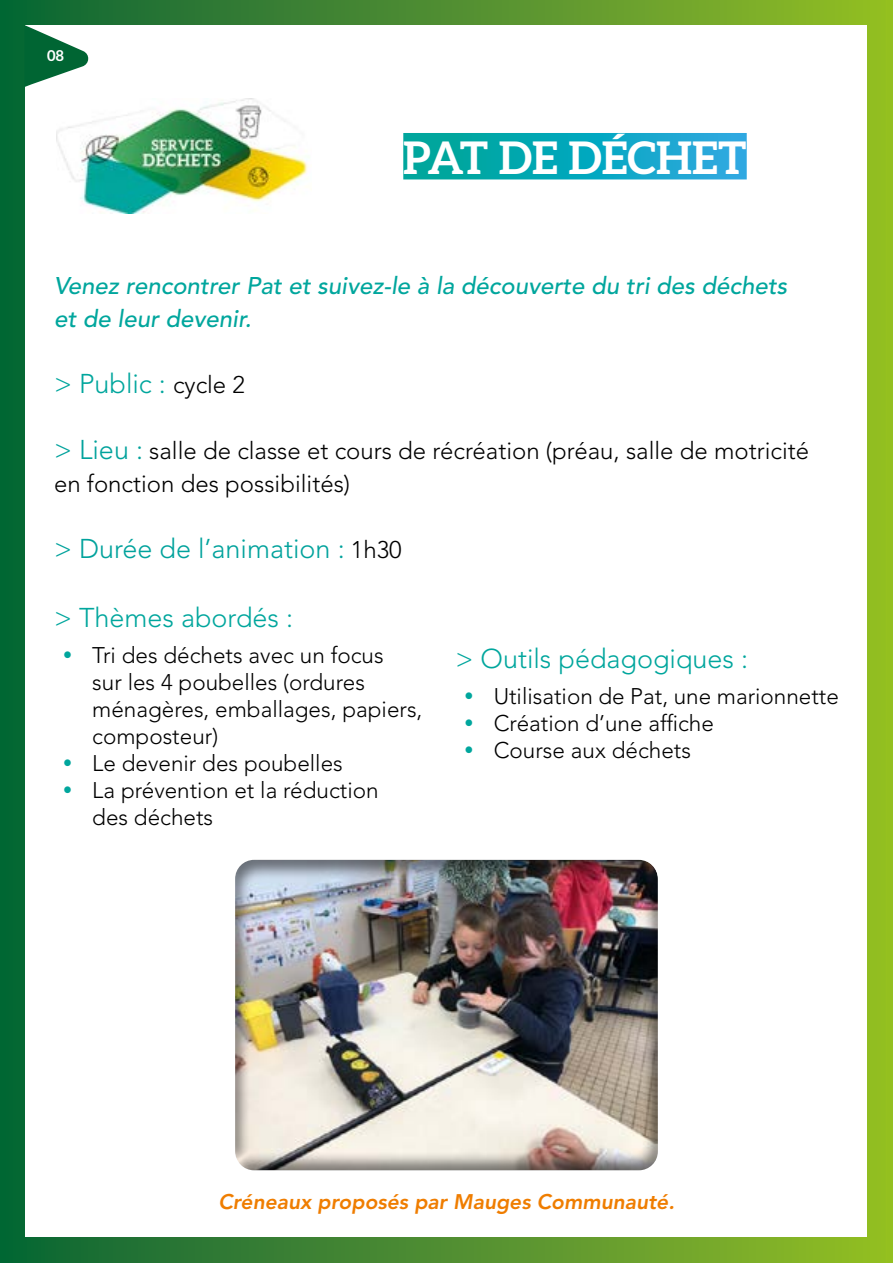
<style>
.page{position:relative;width:893px;height:1263px;background:#fff}
.page>*{position:absolute;margin:0;border:0;box-sizing:border-box;transform-origin:0 0}
.t1{font:700 45px "Aleo";color:#fff}
.t2{font:300 27px "Avenir LT Std";color:#00a69d}
.t3{font:300 27px "Avenir LT Std";color:#00a29c}
.t4{font:300 24px/32.4px "Avenir LT Std";color:#000}
.t5{font:italic 500 24px/32.4px "Avenir LT Std";color:#00a69d}
.t6{font:300 22.5px/27px "Avenir LT Std";color:#000}
.t7{font:italic 800 21px "Avenir LT Std";color:#ef7d00}
.t8{font:700 15px "Aleo";color:#fff}
.s1{font-size:24px;color:#000}
.s2{font-size:27px;color:#00a29c}
</style>
<div class="page">
<div style="left:0;top:0;width:893px;height:1263px;background:linear-gradient(to right,#0b6338,#94bc27)"></div>
<div style="left:26px;top:26px;width:841px;height:1211px;background:#fff"></div>
<div style="left:887px;top:0;width:6px;height:1263px;background:#94c01f"></div>
<svg style="left:24px;top:25px;width:66px;height:62px"></svg>
<img style="left:56px;top:99px;width:253px;height:114px">
<svg style="left:403px;top:133px;width:344px;height:46px;background:#0da7bc"></svg>
<div style="left:222px;top:850px;width:448px;height:321px;background:#000;opacity:.5"></div>
<p class="t8" style="left:47px;top:47px;width:18px">08</p>
<h1 class="t1" style="left:403px;top:132px;width:345px">PAT DE DÉCHET</h1>
<p class="t5" style="left:54px;top:270px;width:735px">Venez rencontrer Pat et suivez-le à la découverte du tri des déchets et de leur devenir.</p>
<p class="t2" style="left:54px;top:368px;width:193px">&gt; Public : <span class="s1">cycle 2</span></p>
<p class="t4" style="left:54px;top:435px;width:757px"><span class="s2">&gt; Lieu :</span> salle de classe et cours de récréation (préau, salle de motricité en fonction des possibilités)</p>
<p class="t3" style="left:54px;top:533px;width:349px">&gt; Durée de l’animation : <span class="s1">1h30</span></p>
<p class="t2" style="left:54px;top:602px;width:241px">&gt; Thèmes abordés :</p>
<p class="t6" style="left:92px;top:642px;width:332px">Tri des déchets avec un focus<br>sur les 4 poubelles (ordures ménagères, emballages, papiers, composteur)<br>Le devenir des poubelles<br>La prévention et la réduction<br>des déchets</p>
<p class="t2" style="left:455px;top:643px;width:294px">&gt; Outils pédagogiques :</p>
<p class="t6" style="left:494px;top:683px;width:347px">Utilisation de Pat, une marionnette<br>Création d’une affiche<br>Course aux déchets</p>
<p class="t7" style="left:218px;top:1189px;width:458px">Créneaux proposés par Mauges Communauté.</p>
</div>
